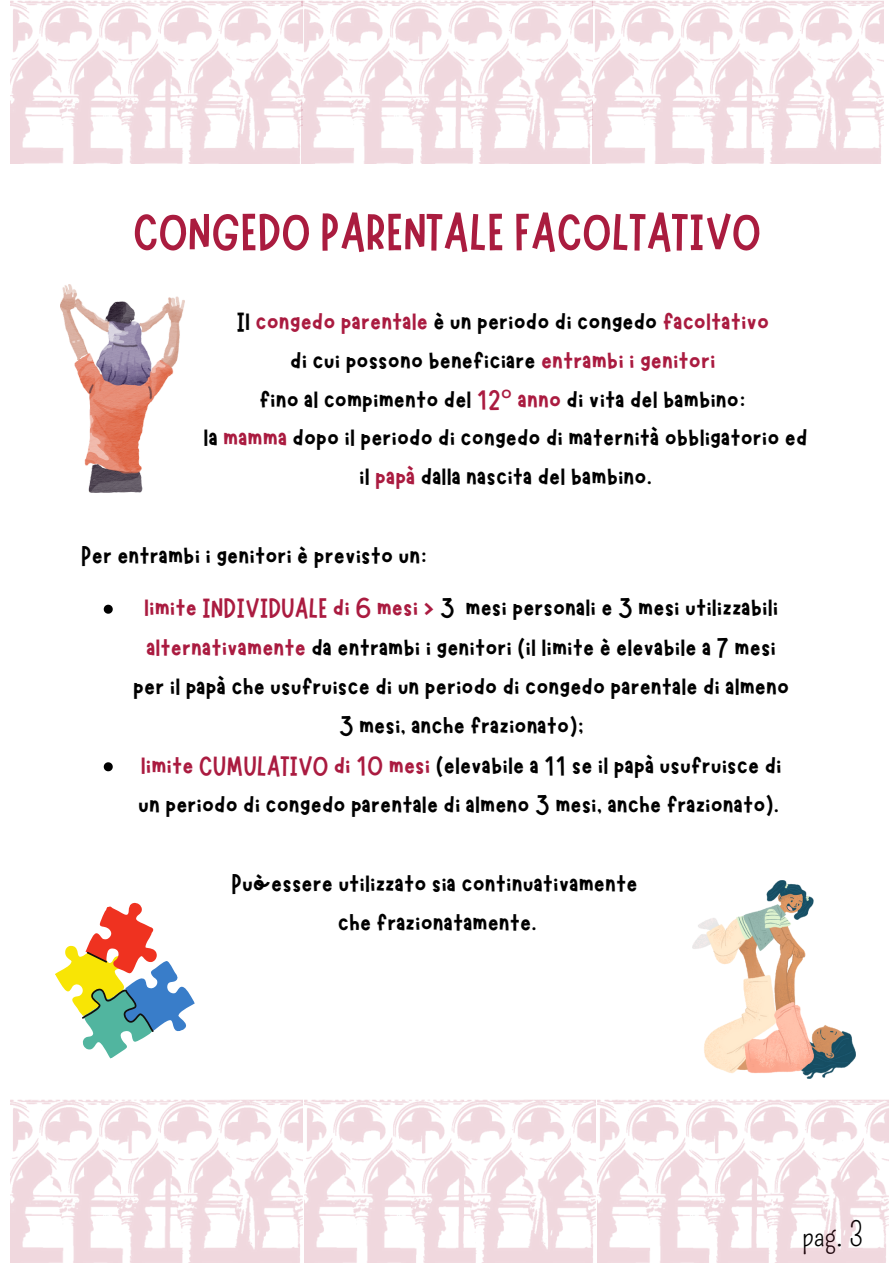
<style>
.page{position:relative;width:894px;height:1264px;background:#fff}
.page>*{position:absolute;margin:0;border:0;box-sizing:border-box;transform-origin:0 0}
.t1{font:52.5px "Marykate";color:#aa1c3f}
.t2{font:33px "Pompiere";color:#000}
.t3{font:28.2px/39.3px "Marykate";color:#000;text-align:center}
.t4{font:28.2px "Marykate";color:#aa1b40}
.s1{color:#000}
.s2{color:#aa1b40}
.s3{font-family:"Noto Sans";color:#aa1b40}
</style>
<div class="page">
<img style="left:11px;top:0;width:872px;height:163px">
<img style="left:11px;top:1099px;width:291px;height:163px">
<img style="left:304px;top:1099px;width:291px;height:163px">
<img style="left:597px;top:1099px;width:291px;height:163px">
<img style="left:61px;top:284px;width:124px;height:208px">
<img style="left:692px;top:880px;width:162px;height:198px">
<svg style="left:55px;top:902px;width:140px;height:157px"></svg>
<svg style="left:104px;top:604px;width:9px;height:9px"></svg>
<svg style="left:104px;top:762px;width:9px;height:9px"></svg>
<p class="t1" style="left:133px;top:198px;width:629px">CONGEDO PARENTALE FACOLTATIVO</p>
<h1 class="t4" style="left:236px;top:304px;width:534px"><span class="s1">Il</span> congedo parentale <span class="s1">è un periodo di congedo</span> facoltativo</h1>
<p class="t3" style="left:290px;top:339px;width:427px">di cui possono beneficiare <span class="s2">entrambi i genitori</span></p>
<p class="t3" style="left:259px;top:377px;width:488px">fino al compimento del <span class="s2">12</span><span class="s3">°</span> <span class="s2">anno</span> di vita del bambino:</p>
<p class="t3" style="left:203px;top:416px;width:605px;line-height:38.5px">la <span class="s2">mamma</span> dopo il periodo di congedo di maternità obbligatorio ed il <span class="s2">papà</span> dalla nascita del bambino.</p>
<p class="t3" style="left:81px;top:534px;width:348px">Per entrambi i genitori è previsto un:</p>
<p class="t3" style="left:133px;top:586px;width:657px"><span class="s2">limite INDIVIDUALE di 6 mesi &gt;</span> 3 mesi personali e 3 mesi utilizzabili <span class="s2">alternativamente</span> da entrambi i genitori (il limite è elevabile a 7 mesi per il papà che usufruisce di un periodo di congedo parentale di almeno 3 mesi, anche frazionato);</p>
<p class="t3" style="left:138px;top:743px;width:645px;text-align:left"><span class="s2">limite CUMULATIVO di 10 mesi</span> (elevabile a 11 se il papà usufruisce di un periodo di congedo parentale di almeno 3 mesi, anche frazionato).</p>
<p class="t3" style="left:231px;top:861px;width:407px">Può essere utilizzato sia continuativamente</p>
<p class="t3" style="left:337px;top:901px;width:200px">che frazionatamente.</p>
<p class="t2" style="left:801px;top:1214px;width:63px">pag. 3</p>
</div>
